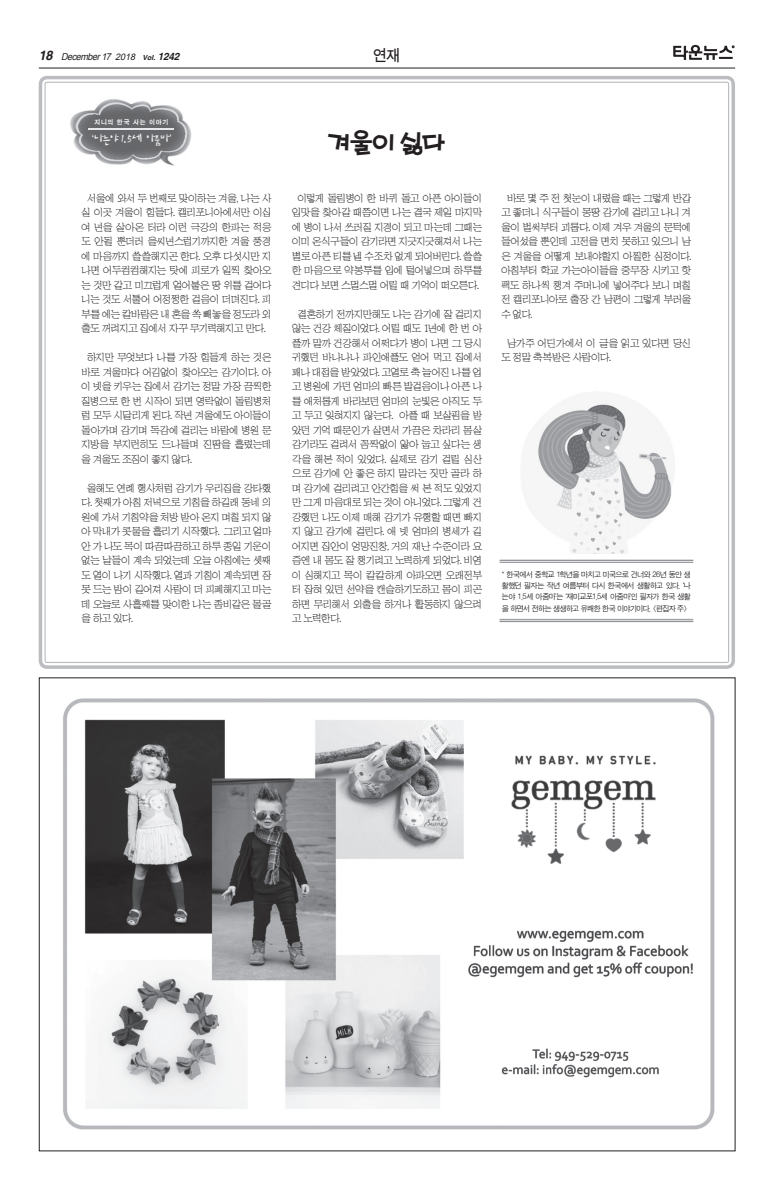
<style>
.page{position:relative;width:774px;height:1188px;background:#fff}
.page>*{position:absolute;margin:0;border:0;box-sizing:border-box;transform-origin:0 0}
.t1{font:26px "H2 por B";color:#231f20;scale:.95 1}
.t2{font:16px "Sand Tg";color:#231f20;scale:.95 1}
.t3{font:13px "Crayon";letter-spacing:-.1em;color:#fff;scale:.87 1}
.t4{font:10.5px/14.5px "HY Sin Mun Myeong Jo";letter-spacing:-.13em;color:#231f20;text-align:justify}
.t5{font:10.5px/14.5px "HY Sin Mun Myeong Jo";letter-spacing:-.105em;color:#231f20}
.t6{font:italic 9.5px "Arial";color:#231f20;scale:.95 1}
.t7{font:8px/11.5px "Sand Jg";letter-spacing:-.06em;color:#231f20;text-align:justify}
.t8{font:6.6px "Sand Kg";letter-spacing:.115em;color:#fff}
.s1{font-family:"Helvetica";font-weight:700;font-size:13px}
.s2{font-size:9px}
.s3{font-family:"Helvetica";font-weight:700;font-size:7px}
.s4{font-family:"Helvetica";font-weight:700;font-size:10px}
</style>
<div class="page">
<hr style="left:39px;top:68px;width:696px;height:1px;background:#231f20">
<svg style="left:673px;top:45px;width:61px;height:15px"></svg>
<div style="left:39px;top:76px;width:696px;height:593px;border:4px solid #bcbdc0;border-radius:7px"></div>
<svg style="left:321px;top:67px;width:130px;height:16px"></svg>
<img style="left:70px;top:99px;width:122px;height:67px">
<hr style="left:89px;top:129px;width:85px;height:1px;background:#e6e7e9">
<hr style="left:500px;top:560px;width:193px;height:1px;background:#939598">
<hr style="left:500px;top:562px;width:193px;height:1px;background:#939598">
<hr style="left:500px;top:619px;width:193px;height:1px;background:#939598">
<hr style="left:500px;top:621px;width:193px;height:1px;background:#939598">
<img style="left:63px;top:698px;width:652px;height:432px">
<svg style="left:468px;top:982px;width:215px;height:71px"></svg>
<img style="left:530px;top:392px;width:142px;height:161px">
<p class="t6" style="left:39px;top:50px;width:153px"><span class="s1">1 8</span> December17 <span class="s2">2018</span> <span class="s3">Vol.</span> <span class="s4">1242</span></p>
<h2 class="t2" style="left:373px;top:48px;width:30px">연재</h2>
<p class="t8" style="left:94px;top:119px;width:76px">지니의 한국 사는 이야기</p>
<p class="t3" style="left:86px;top:134px;width:107px">‘나는야 1.5세 아줌마’</p>
<p class="t4" style="left:81px;top:191px;width:192px;text-align:center">서울에 와서 두 번째로 맞이하는 겨울, 나는 사 실 이곳 겨울이 힘들다. 캘리포니아에서만 이십 여 년을 살아온 터라 이런 극강의 한파는 적응 도 안될 뿐더러 을씨년스럽기까지한 겨울 풍경 에 마음까지 쓸쓸해지곤 한다. 오후 다섯시만 지 나면 어두컴컴해지는 탓에 피로가 일찍 찾아오 는 것만 같고 미끄럽게 얼어붙은 땅 위를 걸어다 니는 것도 서툴어 어정쩡한 걸음이 더뎌진다. 피 부를 에는 칼바람은 내 혼을 쏙 빼놓을 정도라 외 출도 꺼려지고 집에서 자꾸 무기력해지고 만다.</p>
<p class="t4" style="left:81px;top:350px;width:192px;text-indent:6px">하지만 무엇보다 나를 가장 힘들게 하는 것은 바로 겨울마다 어김없이 찾아오는 감기이다. 아 이 넷을 키우는 집에서 감기는 정말 가장 끔찍한 질병으로 한 번 시작이 되면 영락없이 돌림병처 럼 모두 시달리게 된다. 작년 겨울에도 아이들이 돌아가며 감기며 독감에 걸리는 바람에 병원 문 지방을 부지런히도 드나들며 진땀을 흘렸는데 올 겨울도 조짐이 좋지 않다.</p>
<p class="t4" style="left:81px;top:481px;width:192px;text-indent:6px">올해도 연례 행사처럼 감기가 우리집을 강타했 다. 첫째가 아침 저녁으로 기침을 하길래 동네 의 원에 가서 기침약을 처방 받아 온지 며칠 되지 않 아 막내가 콧물을 흘리기 시작했다. 그리고 얼마 안 가 나도 목이 따끔따끔하고 하루 종일 기운이 없는 날들이 계속 되었는데 오늘 아침에는 셋째 도 열이 나기 시작했다. 열과 기침이 계속되면 잠 못 드는 밤이 길어져 사람이 더 피폐해지고 마는 데 오늘로 사흘째를 맞이한 나는 좀비같은 몰골 을 하고 있다.</p>
<h1 class="t1" style="left:328px;top:129px;width:126px">겨울이 싫다</h1>
<p class="t4" style="left:292px;top:191px;width:192px;text-align:center">이렇게 돌림병이 한 바퀴 돌고 아픈 아이들이 입맛을 찾아갈 때쯤이면 나는 결국 제일 마지막 에 병이 나서 쓰러질 지경이 되고 마는데 그때는 이미 온식구들이 감기라면 지긋지긋해져서 나는 별로 아픈 티를 낼 수조차 없게 되어버린다. 쓸쓸 한 마음으로 약봉투를 입에 털어넣으며 하루를 견디다 보면 스멀스멀 어릴 때 기억이 떠오른다.</p>
<p class="t4" style="left:292px;top:307px;width:192px;text-indent:6px">결혼하기 전까지만해도 나는 감기에 잘 걸리지 않는 건강 체질이었다. 어릴 때도 1년에 한 번 아 플까 말까 건강해서 어쩌다가 병이 나면 그 당시 귀했던 바나나나 파인애플도 얻어 먹고 집에서 꽤나 대접을 받았었다. 고열로 축 늘어진 나를 업 고 병원에 가던 엄마의 빠른 발걸음이나 아픈 나 를 애처롭게 바라보던 엄마의 눈빛은 아직도 두 고 두고 잊혀지지 않는다. 아플 때 보살핌을 받 았던 기억 때문인가 살면서 가끔은 차라리 몸살 감기라도 걸려서 꼼짝없이 앓아 눕고 싶다는 생 각을 해본 적이 있었다. 실제로 감기 걸릴 심산 으로 감기에 안 좋은 하지 말라는 짓만 골라 하 며 감기에 걸리려고 안간힘을 써 본 적도 있었지 만 그게 마음대로 되는 것이 아니었다. 그렇게 건 강했던 나도 이제 매해 감기가 유행할 때면 빠지 지 않고 감기에 걸린다. 애 넷 엄마의 병세가 길 어지면 집안이 엉망진창, 거의 재난 수준이라 요 즘엔 내 몸도 잘 챙기려고 노력하게 되었다. 비염 이 심해지고 목이 칼칼하게 아파오면 오래전부 터 잡혀 있던 선약을 캔슬하기도하고 몸이 피곤 하면 무리해서 외출을 하거나 활동하지 않으려 고 노력한다.</p>
<p class="t4" style="left:501px;top:191px;width:192px;text-indent:6px">바로 몇 주 전 첫눈이 내렸을 때는 그렇게 반갑 고 좋더니 식구들이 몽땅 감기에 걸리고 나니 겨 울이 벌써부터 괴롭다. 이제 겨우 겨울의 문턱에 들어섰을 뿐인데 고전을 면치 못하고 있으니 남 은 겨울을 어떻게 보내야할지 아찔한 심정이다. 아침부터 학교 가는아이들을 중무장 시키고 핫 팩도 하나씩 챙겨 주머니에 넣어주다 보니 며칠 전 캘리포니아로 출장 간 남편이 그렇게 부러울 수 없다.</p>
<p class="t5" style="left:501px;top:336px;width:192px;text-indent:6px">남가주 어딘가에서 이 글을 읽고 있다면 당신 도 정말 축복받은 사람이다.</p>
<p class="t7" style="left:502px;top:569px;width:191px">* 한국에서 중학교 1학년을 마치고 미국으로 건너와 26년 동안 생 활했던 필자는 작년 여름부터 다시 한국에서 생활하고 있다. ‘나 는야 1.5세 아줌마’는 ‘재미교포1.5세 아줌마’인 필자가 한국 생활 을 하면서 전하는 생생하고 유쾌한 한국 이야기이다. &lt;편집자 주&gt;</p>
</div>
